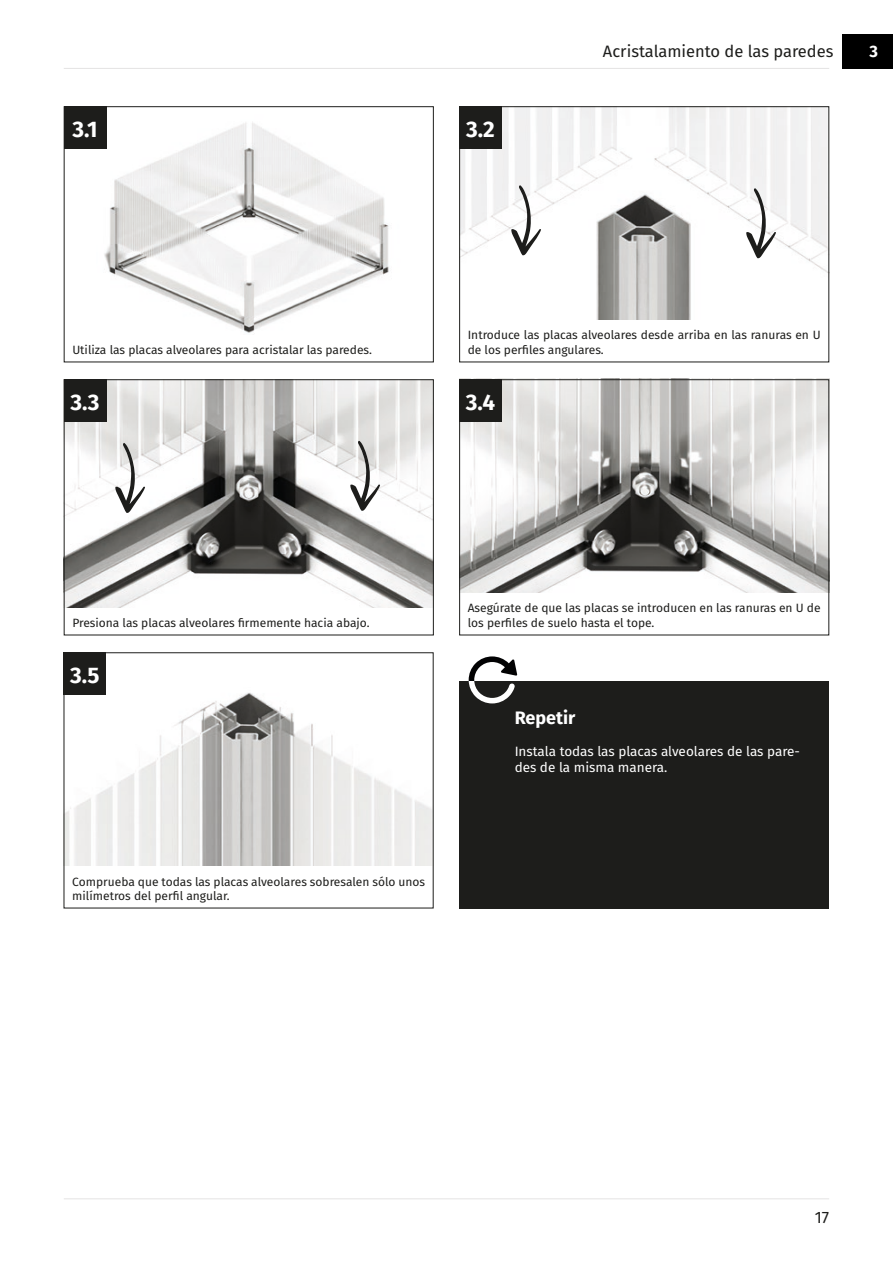
<style>
.page{position:relative;width:893px;height:1263px;background:#fff}
.page>*{position:absolute;margin:0;border:0;box-sizing:border-box;transform-origin:0 0}
.t1{font:700 22.5px "Fira Sans";color:#fff}
.t2{font:700 18px "Fira Sans";color:#fff}
.t3{font:16.5px "Fira Sans";color:#1d1d1b}
.t4{font:700 16.5px "Fira Sans";color:#fff}
.t5{font:13.5px/16.2px "Fira Sans";color:#fff}
.t6{font:12px/14.4px "Fira Sans";color:#1d1d1b}
</style>
<div class="page">
<hr style="left:64px;top:1198px;width:765px;height:1px;background:#e4e3e3">
<img style="left:104px;top:115px;width:285px;height:218px">
<img style="left:461px;top:108px;width:366px;height:212px">
<img style="left:66px;top:381px;width:366px;height:226px">
<img style="left:461px;top:381px;width:366px;height:212px">
<img style="left:66px;top:693px;width:366px;height:173px">
<svg style="left:350px;top:441px;width:30px;height:70px"></svg>
<svg style="left:115px;top:443px;width:30px;height:70px"></svg>
<svg style="left:511px;top:185px;width:30px;height:70px"></svg>
<svg style="left:746px;top:188px;width:30px;height:70px"></svg>
<div style="left:842px;top:35px;width:51px;height:34px;background:#000"></div>
<div style="left:459px;top:681px;width:370px;height:227px;background:#1d1d1b"></div>
<hr style="left:64px;top:68px;width:765px;height:1px;background:#e4e3e3">
<svg style="left:469px;top:656px;width:48px;height:47px"></svg>
<div style="left:459px;top:106px;width:370px;height:256px;border:1px solid #1d1d1b"></div>
<div style="left:459px;top:379px;width:370px;height:256px;border:1px solid #1d1d1b"></div>
<div style="left:64px;top:106px;width:370px;height:256px;border:1px solid #1d1d1b"></div>
<div style="left:64px;top:379px;width:370px;height:256px;border:1px solid #1d1d1b"></div>
<div style="left:64px;top:106px;width:42px;height:43px;background:#1d1d1b"></div>
<div style="left:459px;top:106px;width:43px;height:43px;background:#1d1d1b"></div>
<div style="left:64px;top:379px;width:42px;height:43px;background:#1d1d1b"></div>
<div style="left:459px;top:379px;width:43px;height:43px;background:#1d1d1b"></div>
<div style="left:64px;top:652px;width:42px;height:43px;background:#1d1d1b"></div>
<h1 class="t1" style="left:72px;top:110px;width:27px">3.1</h1>
<h1 class="t1" style="left:466px;top:110px;width:30px">3.2</h1>
<h3 class="t3" style="left:603px;top:39px;width:232px">Acristalamiento de las paredes</h3>
<h3 class="t4" style="left:870px;top:38px;width:10px">3</h3>
<p class="t6" style="left:72px;top:342px;width:300px">Utiliza las placas alveolares para acristalar las paredes.</p>
<p class="t6" style="left:468px;top:328px;width:354px">Introduce las placas alveolares desde arriba en las ranuras en U de los perfiles angulares.</p>
<h1 class="t1" style="left:70px;top:383px;width:31px">3.3</h1>
<h1 class="t1" style="left:466px;top:383px;width:31px">3.4</h1>
<p class="t6" style="left:72px;top:615px;width:297px">Presiona las placas alveolares firmemente hacia abajo.</p>
<h1 class="t1" style="left:70px;top:656px;width:31px">3.5</h1>
<p class="t6" style="left:72px;top:874px;width:354px">Comprueba que todas las placas alveolares sobresalen sólo unos milímetros del perfil angular.</p>
<p class="t6" style="left:468px;top:601px;width:354px">Asegúrate de que las placas se introducen en las ranuras en U de los perfiles de suelo hasta el tope.</p>
<h2 class="t2" style="left:515px;top:702px;width:62px">Repetir</h2>
<p class="t5" style="left:515px;top:743px;width:287px">Instala todas las placas alveolares de las pare&shy;des de la misma manera.</p>
<h3 class="t3" style="left:815px;top:1205px;width:16px">17</h3>
</div>
